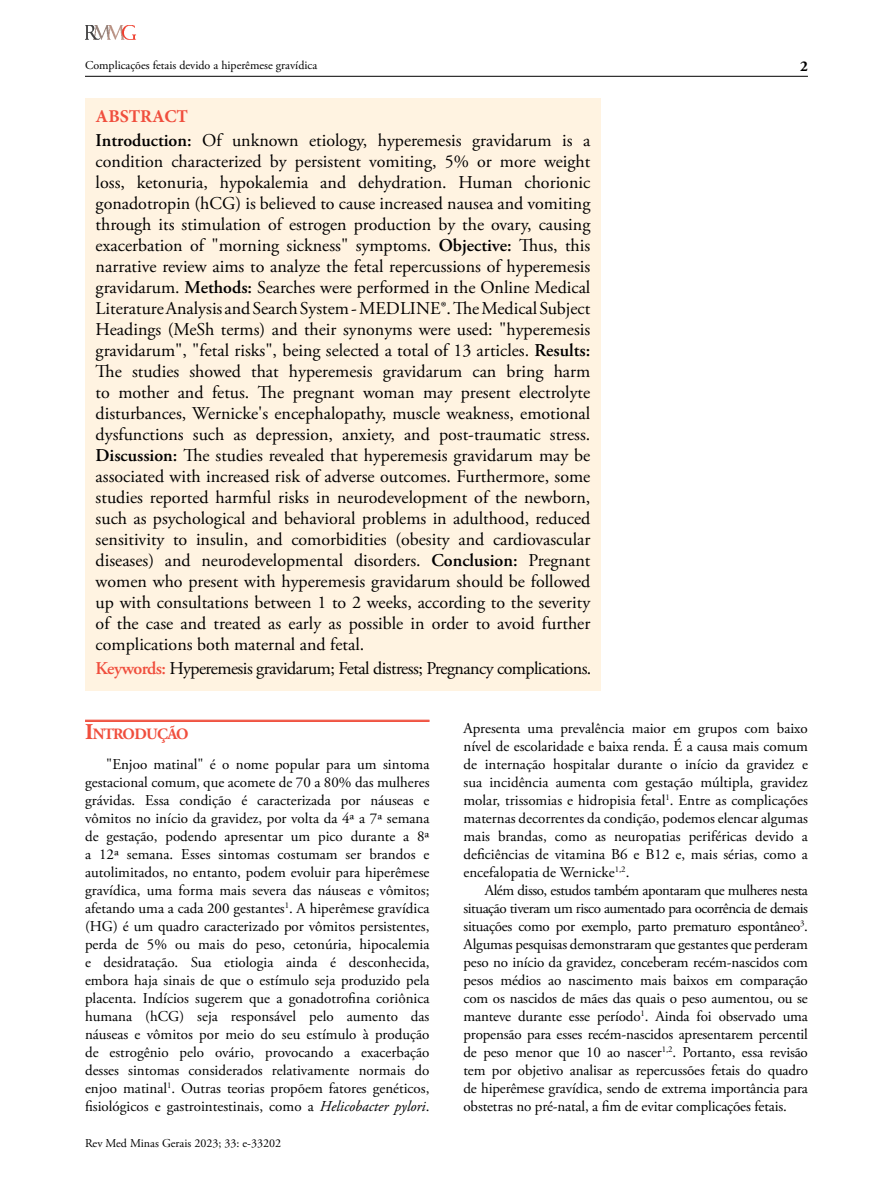
<style>
.page{position:relative;width:893px;height:1191px;background:#fff}
.page>*{position:absolute;margin:0;border:0;box-sizing:border-box;transform-origin:0 0}
.t1{font:18px/21px "Adobe Garamond Pro";letter-spacing:-.03em;color:#000;text-align:justify}
.t2{font:700 18px "Minion Pro";color:#f04e3d}
.t3{font:700 15.75px "Adobe Garamond Pro";letter-spacing:-.045em;color:#f04e3d}
.t4{font:15px/18px "Adobe Garamond Pro";color:#000;text-align:justify}
.t5{font:700 15px "Adobe Garamond Pro";color:#000}
.t6{font:12px "Adobe Garamond Pro";color:#000}
.t7{font:12px "Adobe Garamond Pro";color:#000101}
.s1{font-weight:600}
.s2{font-weight:600;color:#f04e3d}
.s3{font-size:22.5px}
.s4{font-style:italic}
</style>
<div class="page">
<hr style="left:85px;top:76px;width:723px;height:1px;background:#000">
<img style="left:85px;top:26px;width:51px;height:14px">
<hr style="left:85px;top:720px;width:344px;height:1px;background:#f04e3d">
<hr style="left:85px;top:721px;width:344px;height:1px;background:#f04e3d">
<div style="left:85px;top:98px;width:516px;height:592px;background:#fff3e1"></div>
<p class="t6" style="left:85px;top:58px;width:234px">Complicações fetais devido a hiperêmese gravídica</p>
<p class="t2" style="left:96px;top:103px;width:94px">ABSTRACT</p>
<p class="t1" style="left:96px;top:130px;width:496px"><span class="s1">Introduction:</span> Of unknown etiology, hyperemesis gravidarum is a condition characterized by persistent vomiting, 5% or more weight loss, ketonuria, hypokalemia and dehydration. Human chorionic gonadotropin (hCG) is believed to cause increased nausea and vomiting through its stimulation of estrogen production by the ovary, causing exacerbation of "morning sickness" symptoms. <span class="s1">Objective:</span> Thus, this narrative review aims to analyze the fetal repercussions of hyperemesis gravidarum. <span class="s1">Methods:</span> Searches were performed in the Online Medical Literature Analysis and Search System - MEDLINE®. The Medical Subject Headings (MeSh terms) and their synonyms were used: "hyperemesis gravidarum", "fetal risks", being selected a total of 13 articles. <span class="s1">Results:<br></span>The studies showed that hyperemesis gravidarum can bring harm to mother and fetus. The pregnant woman may present electrolyte disturbances, Wernicke's encephalopathy, muscle weakness, emotional dysfunctions such as depression, anxiety, and post-traumatic stress.<br><span class="s1">Discussion:</span> The studies revealed that hyperemesis gravidarum may be associated with increased risk of adverse outcomes. Furthermore, some studies reported harmful risks in neurodevelopment of the newborn, such as psychological and behavioral problems in adulthood, reduced sensitivity to insulin, and comorbidities (obesity and cardiovascular diseases) and neurodevelopmental disorders. <span class="s1">Conclusion:</span> Pregnant women who present with hyperemesis gravidarum should be followed up with consultations between 1 to 2 weeks, according to the severity of the case and treated as early as possible in order to avoid further complications both maternal and fetal.</p>
<p class="t1" style="left:96px;top:659px;width:497px"><span class="s2">Keywords:</span> Hyperemesis gravidarum; Fetal distress; Pregnancy complications.</p>
<p class="t5" style="left:800px;top:58px;width:9px">2</p>
<p class="t3" style="left:85px;top:724px;width:105px"><span class="s3">I</span>NTRODUÇÃO</p>
<p class="t4" style="left:85px;top:755px;width:346px;text-indent:21px">"Enjoo matinal" é o nome popular para um sintoma gestacional comum, que acomete de 70 a 80% das mulheres grávidas. Essa condição é caracterizada por náuseas e vômitos no início da gravidez, por volta da 4ª a 7ª semana de gestação, podendo apresentar um pico durante a 8ª a 12ª semana. Esses sintomas costumam ser brandos e autolimitados, no entanto, podem evoluir para hiperêmese gravídica, uma forma mais severa das náuseas e vômitos; afetando uma a cada 200 gestantes<sup>1</sup>. A hiperêmese gravídica (HG) é um quadro caracterizado por vômitos persistentes, perda de 5% ou mais do peso, cetonúria, hipocalemia e desidratação. Sua etiologia ainda é desconhecida, embora haja sinais de que o estímulo seja produzido pela placenta. Indícios sugerem que a gonadotrofina coriônica humana (hCG) seja responsável pelo aumento das náuseas e vômitos por meio do seu estímulo à produção de estrogênio pelo ovário, provocando a exacerbação desses sintomas considerados relativamente normais do enjoo matinal<sup>1</sup>. Outras teorias propõem fatores genéticos, fisiológicos e gastrointestinais, como a <span class="s4">Helicobacter pylori</span>.</p>
<p class="t7" style="left:85px;top:1135px;width:197px">Rev Med Minas Gerais 2023; 33: e-33202</p>
<p class="t4" style="left:463px;top:720px;width:346px">Apresenta uma prevalência maior em grupos com baixo nível de escolaridade e baixa renda. É a causa mais comum de internação hospitalar durante o início da gravidez e sua incidência aumenta com gestação múltipla, gravidez molar, trissomias e hidropisia fetal<sup>1</sup>. Entre as complicações maternas decorrentes da condição, podemos elencar algumas mais brandas, como as neuropatias periféricas devido a deficiências de vitamina B6 e B12 e, mais sérias, como a encefalopatia de Wernicke<sup>1,2</sup>.</p>
<p class="t4" style="left:463px;top:882px;width:346px;text-indent:21px">Além disso, estudos também apontaram que mulheres nesta situação tiveram um risco aumentado para ocorrência de demais situações como por exemplo, parto prematuro espontâneo<sup>3</sup>.<br>Algumas pesquisas demonstraram que gestantes que perderam peso no início da gravidez, conceberam recém-nascidos com pesos médios ao nascimento mais baixos em comparação com os nascidos de mães das quais o peso aumentou, ou se manteve durante esse período<sup>1</sup>. Ainda foi observado uma propensão para esses recém-nascidos apresentarem percentil de peso menor que 10 ao nascer<sup>1,2</sup>. Portanto, essa revisão tem por objetivo analisar as repercussões fetais do quadro de hiperêmese gravídica, sendo de extrema importância para obstetras no pré-natal, a fim de evitar complicações fetais.</p>
</div>
